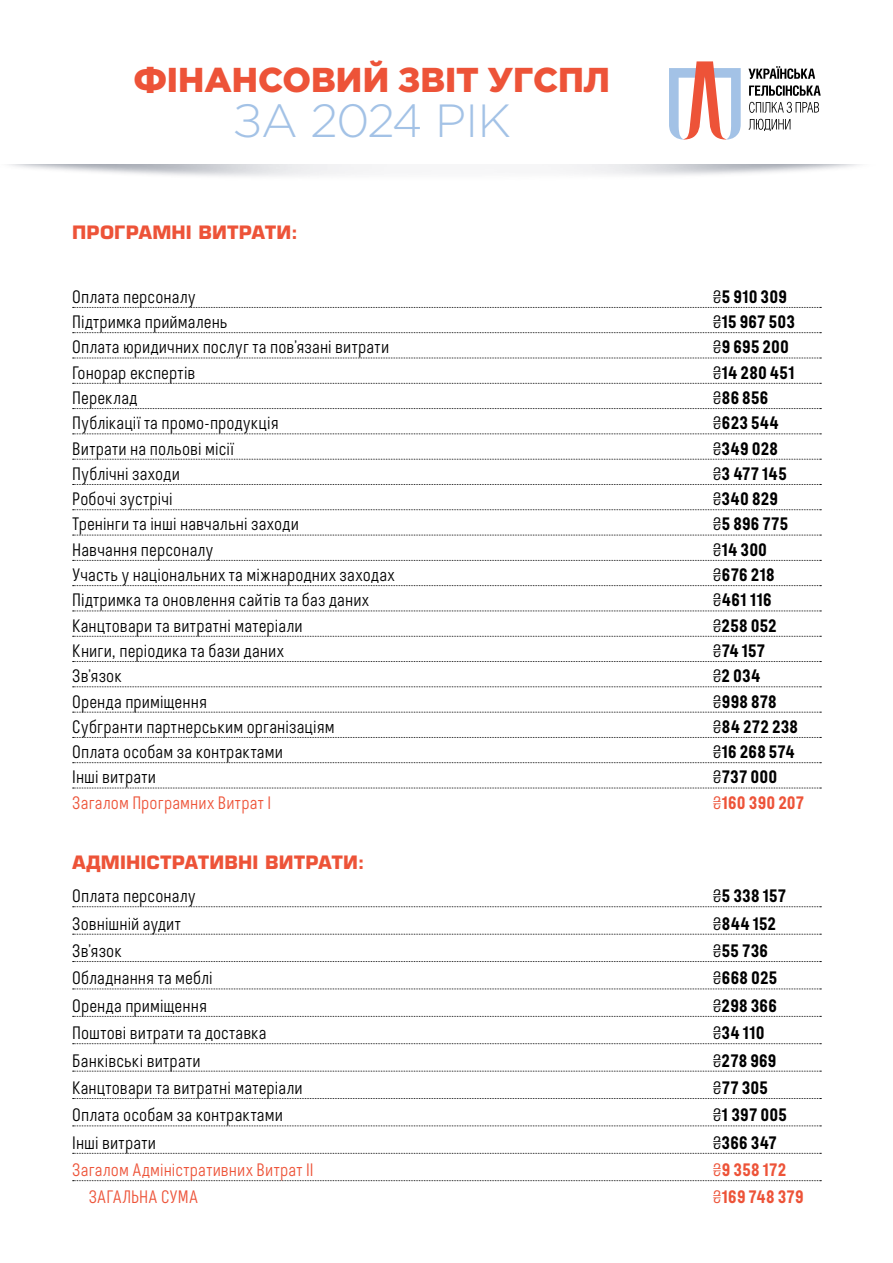
<style>
.page{position:relative;width:893px;height:1263px;background:#fff}
.page>*{position:absolute;margin:0;border:0;box-sizing:border-box;transform-origin:0 0}
.t1{font:300 46.5px "Gotham Pro";letter-spacing:-.025em;color:#a3c2e6}
.t2{font:900 34.5px "Gotham Pro";color:#ed5338}
.Spisok{font:300 18px "Bond 4 F";letter-spacing:.005em;color:#000}
.Spisok-2{font:700 18px "Bond 4 F";letter-spacing:.01em;color:#000}
.Spisok-3{font:300 18px "Bond 4 F";letter-spacing:.01em;color:#ed5338}
.Podzagolovok_RED{font:700 18px "Europe C";letter-spacing:.005em;color:#ed5338}
.Spisok-4{font:700 18px "Bond 4 F";letter-spacing:.005em;color:#ed5338}
.s1{font-weight:300}
</style>
<div class="page">
<svg style="left:73px;top:906px;width:748px;height:1px"></svg>
<svg style="left:73px;top:934px;width:748px;height:1px"></svg>
<svg style="left:73px;top:961px;width:748px;height:1px"></svg>
<svg style="left:73px;top:988px;width:748px;height:1px"></svg>
<svg style="left:73px;top:1016px;width:748px;height:1px"></svg>
<svg style="left:73px;top:1043px;width:748px;height:1px"></svg>
<svg style="left:73px;top:1071px;width:748px;height:1px"></svg>
<svg style="left:73px;top:1098px;width:748px;height:1px"></svg>
<svg style="left:73px;top:1125px;width:748px;height:1px"></svg>
<svg style="left:73px;top:1153px;width:748px;height:1px"></svg>
<svg style="left:73px;top:1180px;width:748px;height:1px"></svg>
<svg style="left:73px;top:307px;width:748px;height:1px"></svg>
<svg style="left:73px;top:332px;width:748px;height:1px"></svg>
<svg style="left:73px;top:358px;width:748px;height:1px"></svg>
<svg style="left:73px;top:383px;width:748px;height:1px"></svg>
<svg style="left:73px;top:408px;width:748px;height:1px"></svg>
<svg style="left:73px;top:433px;width:748px;height:1px"></svg>
<svg style="left:73px;top:459px;width:748px;height:1px"></svg>
<svg style="left:73px;top:484px;width:748px;height:1px"></svg>
<svg style="left:73px;top:509px;width:748px;height:1px"></svg>
<svg style="left:73px;top:535px;width:748px;height:1px"></svg>
<svg style="left:73px;top:560px;width:748px;height:1px"></svg>
<svg style="left:73px;top:585px;width:748px;height:1px"></svg>
<svg style="left:73px;top:610px;width:748px;height:1px"></svg>
<svg style="left:73px;top:636px;width:748px;height:1px"></svg>
<svg style="left:73px;top:661px;width:748px;height:1px"></svg>
<svg style="left:73px;top:686px;width:748px;height:1px"></svg>
<svg style="left:73px;top:712px;width:748px;height:1px"></svg>
<svg style="left:73px;top:737px;width:748px;height:1px"></svg>
<svg style="left:73px;top:762px;width:748px;height:1px"></svg>
<svg style="left:73px;top:788px;width:748px;height:1px"></svg>
<svg style="left:669px;top:61px;width:72px;height:79px"></svg>
<svg style="left:749px;top:119px;width:41px;height:12px"></svg>
<svg style="left:749px;top:102px;width:70px;height:11px"></svg>
<svg style="left:749px;top:85px;width:72px;height:11px"></svg>
<svg style="left:748px;top:66px;width:67px;height:13px"></svg>
<h2 class="t2" style="left:134px;top:59px;width:478px">ФІНАНСОВИЙ ЗВІТ УГСПЛ</h2>
<h1 class="t1" style="left:233px;top:95px;width:279px">ЗА 2024 РІК</h1>
<p class="Podzagolovok_RED" style="left:72px;top:221px;width:227px">ПРОГРАМНІ ВИТРАТИ:</p>
<p class="Spisok" style="left:72px;top:286px;width:125px">Оплата персоналу</p>
<p class="Spisok-2" style="left:713px;top:285px;width:76px"><span class="s1">₴</span>5 910 309</p>
<p class="Spisok" style="left:72px;top:312px;width:157px">Підтримка приймалень</p>
<p class="Spisok-2" style="left:713px;top:311px;width:84px"><span class="s1">₴</span>15 967 503</p>
<p class="Spisok" style="left:72px;top:337px;width:318px">Оплата юридичних послуг та пов’язані витрати</p>
<p class="Spisok-2" style="left:713px;top:336px;width:78px"><span class="s1">₴</span>9 695 200</p>
<p class="Spisok" style="left:72px;top:362px;width:125px">Гонорар експертів</p>
<p class="Spisok-2" style="left:713px;top:361px;width:84px"><span class="s1">₴</span>14 280 451</p>
<p class="Spisok" style="left:72px;top:387px;width:67px">Переклад</p>
<p class="Spisok-2" style="left:713px;top:387px;width:57px"><span class="s1">₴</span>86 856</p>
<p class="Spisok" style="left:72px;top:413px;width:208px">Публікації та промо-продукція</p>
<p class="Spisok-2" style="left:713px;top:412px;width:68px"><span class="s1">₴</span>623 544</p>
<p class="Spisok" style="left:72px;top:438px;width:163px">Витрати на польові місії</p>
<p class="Spisok-2" style="left:713px;top:437px;width:67px"><span class="s1">₴</span>349 028</p>
<p class="Spisok" style="left:72px;top:463px;width:109px">Публічні заходи</p>
<p class="Spisok-2" style="left:713px;top:462px;width:75px"><span class="s1">₴</span>3 477 145</p>
<p class="Spisok" style="left:72px;top:489px;width:102px">Робочі зустрічі</p>
<p class="Spisok-2" style="left:713px;top:488px;width:67px"><span class="s1">₴</span>340 829</p>
<p class="Spisok" style="left:72px;top:514px;width:228px">Тренінги та інші навчальні заходи</p>
<p class="Spisok-2" style="left:713px;top:513px;width:77px"><span class="s1">₴</span>5 896 775</p>
<p class="Spisok" style="left:72px;top:539px;width:143px">Навчання персоналу</p>
<p class="Spisok-2" style="left:713px;top:538px;width:56px"><span class="s1">₴</span>14 300</p>
<p class="Spisok" style="left:72px;top:565px;width:324px">Участь у національних та міжнародних заходах</p>
<p class="Spisok-2" style="left:713px;top:564px;width:63px"><span class="s1">₴</span>676 218</p>
<p class="Spisok" style="left:72px;top:590px;width:299px">Підтримка та оновлення сайтів та баз даних</p>
<p class="Spisok-2" style="left:713px;top:589px;width:60px"><span class="s1">₴</span>461 116</p>
<p class="Spisok" style="left:72px;top:615px;width:232px">Канцтовари та витратні матеріали</p>
<p class="Spisok-2" style="left:713px;top:614px;width:66px"><span class="s1">₴</span>258 052</p>
<p class="Spisok" style="left:72px;top:640px;width:213px">Книги, періодика та бази даних</p>
<p class="Spisok-2" style="left:713px;top:640px;width:54px"><span class="s1">₴</span>74 157</p>
<p class="Spisok" style="left:72px;top:666px;width:51px">Зв’язок</p>
<p class="Spisok-2" style="left:713px;top:665px;width:49px"><span class="s1">₴</span>2 034</p>
<p class="Spisok" style="left:72px;top:691px;width:136px">Оренда приміщення</p>
<p class="Spisok-2" style="left:713px;top:690px;width:65px"><span class="s1">₴</span>998 878</p>
<p class="Spisok" style="left:72px;top:716px;width:264px">Субгранти партнерським організаціям</p>
<p class="Spisok-2" style="left:713px;top:715px;width:87px"><span class="s1">₴</span>84 272 238</p>
<p class="Spisok" style="left:72px;top:742px;width:212px">Оплата особам за контрактами</p>
<p class="Spisok-2" style="left:713px;top:741px;width:83px"><span class="s1">₴</span>16 268 574</p>
<p class="Spisok" style="left:72px;top:767px;width:85px">Інші витрати</p>
<p class="Spisok-2" style="left:713px;top:766px;width:66px"><span class="s1">₴</span>737 000</p>
<p class="Spisok-3" style="left:72px;top:792px;width:200px">Загалом Програмних Витрат І</p>
<p class="Spisok-4" style="left:713px;top:791px;width:93px"><span class="s1">₴</span>160 390 207</p>
<p class="Podzagolovok_RED" style="left:72px;top:852px;width:294px">АДМІНІСТРАТИВНІ ВИТРАТИ:</p>
<p class="Spisok" style="left:72px;top:886px;width:125px">Оплата персоналу</p>
<p class="Spisok-2" style="left:713px;top:885px;width:75px"><span class="s1">₴</span>5 338 157</p>
<p class="Spisok" style="left:72px;top:913px;width:110px">Зовнішній аудит</p>
<p class="Spisok-2" style="left:713px;top:912px;width:65px"><span class="s1">₴</span>844 152</p>
<p class="Spisok" style="left:72px;top:940px;width:51px">Зв’язок</p>
<p class="Spisok-2" style="left:713px;top:939px;width:57px"><span class="s1">₴</span>55 736</p>
<p class="Spisok" style="left:72px;top:968px;width:142px">Обладнання та меблі</p>
<p class="Spisok-2" style="left:713px;top:967px;width:66px"><span class="s1">₴</span>668 025</p>
<p class="Spisok" style="left:72px;top:995px;width:136px">Оренда приміщення</p>
<p class="Spisok-2" style="left:713px;top:994px;width:66px"><span class="s1">₴</span>298 366</p>
<p class="Spisok" style="left:72px;top:1023px;width:196px">Поштові витрати та доставка</p>
<p class="Spisok-2" style="left:713px;top:1022px;width:53px"><span class="s1">₴</span>34 110</p>
<p class="Spisok" style="left:72px;top:1050px;width:130px">Банківські витрати</p>
<p class="Spisok-2" style="left:713px;top:1049px;width:65px"><span class="s1">₴</span>278 969</p>
<p class="Spisok" style="left:72px;top:1077px;width:232px">Канцтовари та витратні матеріали</p>
<p class="Spisok-2" style="left:713px;top:1076px;width:57px"><span class="s1">₴</span>77 305</p>
<p class="Spisok" style="left:72px;top:1105px;width:212px">Оплата особам за контрактами</p>
<p class="Spisok-2" style="left:713px;top:1104px;width:76px"><span class="s1">₴</span>1 397 005</p>
<p class="Spisok" style="left:72px;top:1132px;width:85px">Інші витрати</p>
<p class="Spisok-2" style="left:713px;top:1131px;width:66px"><span class="s1">₴</span>366 347</p>
<p class="Spisok-3" style="left:72px;top:1160px;width:243px">Загалом Адміністративних Витрат ІІ</p>
<p class="Spisok-4" style="left:713px;top:1159px;width:75px"><span class="s1">₴</span>9 358 172</p>
<p class="Spisok-3" style="left:89px;top:1187px;width:111px">ЗАГАЛЬНА СУМА</p>
<p class="Spisok-4" style="left:713px;top:1186px;width:92px"><span class="s1">₴</span>169 748 379</p>
</div>
